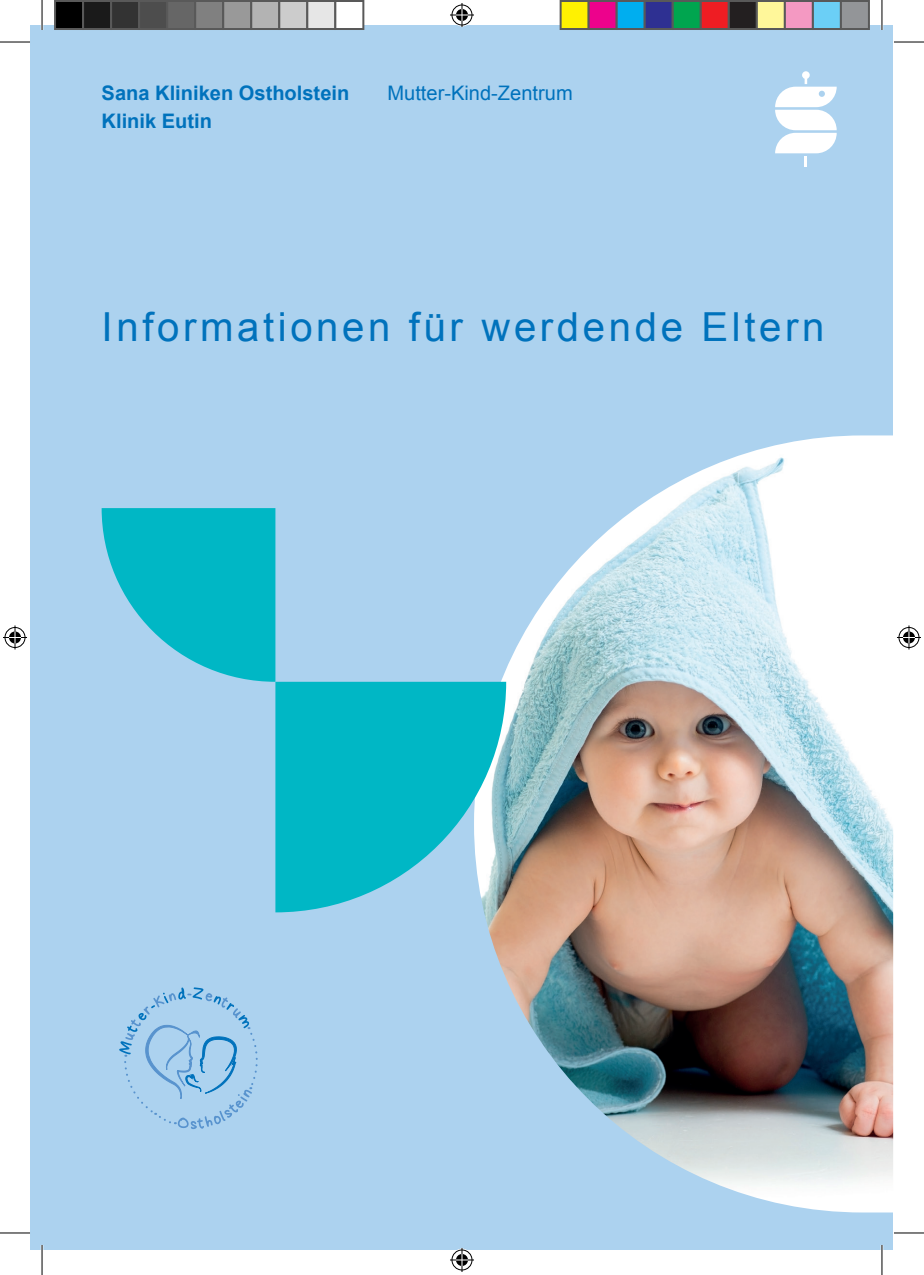
<style>
.page{position:relative;width:924px;height:1275px;background:#fff}
.page>*{position:absolute;margin:0;border:0;box-sizing:border-box;transform-origin:0 0}
.t1{font:40px "Arial";letter-spacing:.09em;color:#0072bc}
.t2{font:700 20px/28px "Arial";color:#0072bc}
.t3{font:20px "Arial";color:#0072bc}
</style>
<div class="page">
<div style="left:31px;top:26px;width:861px;height:1224px;background:#acd2ef"></div>
<img style="left:474px;top:435px;width:418px;height:777px">
<svg style="left:775px;top:71px;width:61px;height:95px"></svg>
<svg style="left:275px;top:682px;width:231px;height:230px;background:#27bdcc"></svg>
<svg style="left:102px;top:508px;width:173px;height:174px"></svg>
<svg style="left:119px;top:987px;width:139px;height:142px"></svg>
<hr style="left:41px;top:0;width:2px;height:30px;background:#fff">
<hr style="left:41px;top:1245px;width:2px;height:30px;background:#fff">
<hr style="left:880px;top:0;width:2px;height:30px;background:#fff">
<hr style="left:880px;top:1245px;width:2px;height:30px;background:#fff">
<hr style="left:0;top:42px;width:30px;height:1px;background:#000">
<hr style="left:893px;top:42px;width:30px;height:1px;background:#000">
<hr style="left:0;top:1232px;width:30px;height:1px;background:#000">
<hr style="left:893px;top:1232px;width:30px;height:1px;background:#000">
<hr style="left:42px;top:0;width:1px;height:30px;background:#000">
<hr style="left:42px;top:1245px;width:1px;height:30px;background:#000">
<hr style="left:881px;top:0;width:1px;height:30px;background:#000">
<hr style="left:881px;top:1245px;width:1px;height:30px;background:#000">
<svg style="left:450px;top:3px;width:24px;height:24px"></svg>
<svg style="left:450px;top:1248px;width:24px;height:24px"></svg>
<svg style="left:3px;top:625px;width:24px;height:24px"></svg>
<svg style="left:897px;top:625px;width:23px;height:24px"></svg>
<div style="left:55px;top:1px;width:28px;height:28px;background:#000"></div>
<div style="left:54px;top:0;width:30px;height:30px;border:2px solid #595959"></div>
<div style="left:83px;top:1px;width:28px;height:28px;background:#1a1a1a"></div>
<div style="left:82px;top:0;width:30px;height:30px;border:2px solid #595959"></div>
<div style="left:111px;top:1px;width:28px;height:28px;background:#333"></div>
<div style="left:110px;top:0;width:30px;height:30px;border:2px solid #595959"></div>
<div style="left:139px;top:1px;width:28px;height:28px;background:#4d4d4d"></div>
<div style="left:138px;top:0;width:30px;height:30px;border:2px solid #595959"></div>
<div style="left:167px;top:1px;width:28px;height:28px;background:#666"></div>
<div style="left:166px;top:0;width:30px;height:30px;border:2px solid #595959"></div>
<div style="left:195px;top:1px;width:28px;height:28px;background:#808080"></div>
<div style="left:194px;top:0;width:30px;height:30px;border:2px solid #595959"></div>
<div style="left:223px;top:1px;width:28px;height:28px;background:#999"></div>
<div style="left:222px;top:0;width:30px;height:30px;border:2px solid #595959"></div>
<div style="left:251px;top:1px;width:28px;height:28px;background:#b3b3b3"></div>
<div style="left:250px;top:0;width:30px;height:30px;border:2px solid #595959"></div>
<div style="left:279px;top:1px;width:28px;height:28px;background:#ccc"></div>
<div style="left:278px;top:0;width:30px;height:30px;border:2px solid #595959"></div>
<div style="left:307px;top:1px;width:28px;height:28px;background:#e6e6e6"></div>
<div style="left:306px;top:0;width:30px;height:30px;border:2px solid #595959"></div>
<div style="left:335px;top:1px;width:28px;height:28px;background:#fff"></div>
<div style="left:334px;top:0;width:30px;height:30px;border:2px solid #595959"></div>
<div style="left:560px;top:1px;width:28px;height:28px;background:#fff101"></div>
<div style="left:559px;top:0;width:30px;height:30px;border:2px solid #595959"></div>
<div style="left:588px;top:1px;width:28px;height:28px;background:#ed028c"></div>
<div style="left:587px;top:0;width:30px;height:30px;border:2px solid #595959"></div>
<div style="left:616px;top:1px;width:28px;height:28px;background:#00aeef"></div>
<div style="left:615px;top:0;width:30px;height:30px;border:2px solid #595959"></div>
<div style="left:644px;top:1px;width:28px;height:28px;background:#2e3092"></div>
<div style="left:643px;top:0;width:30px;height:30px;border:2px solid #595959"></div>
<div style="left:672px;top:1px;width:28px;height:28px;background:#00a54f"></div>
<div style="left:671px;top:0;width:30px;height:30px;border:2px solid #595959"></div>
<div style="left:700px;top:1px;width:28px;height:28px;background:#ee1d23"></div>
<div style="left:699px;top:0;width:30px;height:30px;border:2px solid #595959"></div>
<div style="left:728px;top:1px;width:28px;height:28px;background:#231f20"></div>
<div style="left:727px;top:0;width:30px;height:30px;border:2px solid #595959"></div>
<div style="left:756px;top:1px;width:28px;height:28px;background:#fff79a"></div>
<div style="left:755px;top:0;width:30px;height:30px;border:2px solid #595959"></div>
<div style="left:784px;top:1px;width:28px;height:28px;background:#f499c2"></div>
<div style="left:783px;top:0;width:30px;height:30px;border:2px solid #595959"></div>
<div style="left:812px;top:1px;width:28px;height:28px;background:#6bcff6"></div>
<div style="left:811px;top:0;width:30px;height:30px;border:2px solid #595959"></div>
<div style="left:840px;top:1px;width:28px;height:28px;background:#939598"></div>
<div style="left:839px;top:0;width:30px;height:30px;border:2px solid #595959"></div>
<p class="t2" style="left:102px;top:79px;width:249px">Sana Kliniken Ostholstein<br>Klinik Eutin</p>
<p class="t3" style="left:387px;top:80px;width:187px">Mutter-Kind-Zentrum</p>
<h1 class="t1" style="left:102px;top:301px;width:724px">Informationen für werdende Eltern</h1>
</div>
